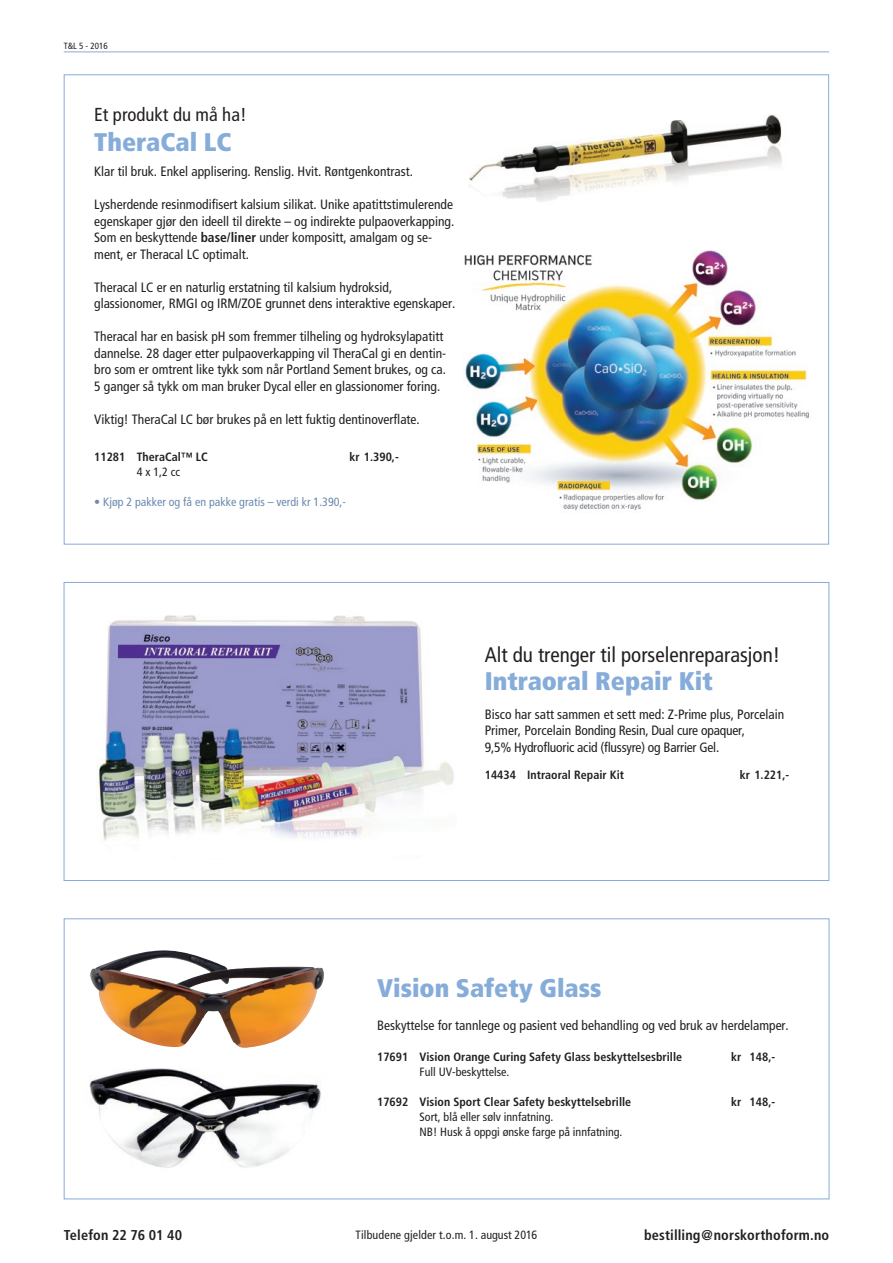
<style>
.page{position:relative;width:893px;height:1263px;background:#fff}
.page>*{position:absolute;margin:0;border:0;box-sizing:border-box;transform-origin:0 0}
.t1{font:900 condensed 25.5px "Frutiger";color:#86acda}
.t2{font:condensed 21px "Frutiger";color:#231f20}
.t3{font:condensed 18.75px "Frutiger";color:#231f20}
.t4{font:700 condensed 14.25px "Frutiger";letter-spacing:.01em;color:#231f20}
.t5{font:condensed 13.5px/16.5px "Frutiger";color:#231f20}
.t6{font:700 condensed 12px "Frutiger";color:#231f20}
.t7{font:condensed 12px/15px "Frutiger";color:#231f20}
.t8{font:condensed 12px "Frutiger";color:#6b8aaf}
.t9{font:condensed 9px "Frutiger";color:#231f20}
.s1{font-weight:700}
</style>
<div class="page">
<hr style="left:64px;top:52px;width:765px;height:1px;background:#86acda">
<img style="left:464px;top:250px;width:345px;height:261px">
<img style="left:469px;top:114px;width:313px;height:88px">
<img style="left:90px;top:950px;width:234px;height:98px">
<img style="left:89px;top:1068px;width:232px;height:100px">
<img style="left:98px;top:615px;width:356px;height:226px">
<p class="t9" style="left:64px;top:41px;width:45px">T&amp;L 5 - 2016</p>
<h3 class="t3" style="left:94px;top:103px;width:154px">Et produkt du må ha!</h3>
<h1 class="t1" style="left:94px;top:126px;width:139px">TheraCal LC</h1>
<p class="t5" style="left:94px;top:163px;width:320px">Klar til bruk. Enkel applisering. Renslig. Hvit. Røntgenkontrast.</p>
<p class="t5" style="left:94px;top:196px;width:361px">Lysherdende resinmodifisert kalsium silikat. Unike apatittstimulerende egenskaper gjør den ideell til direkte – og indirekte pulpaoverkapping.<br>Som en beskyttende <span class="s1">base/liner</span> under kompositt, amalgam og se&shy;ment, er Theracal LC optimalt.</p>
<p class="t5" style="left:94px;top:279px;width:363px">Theracal LC er en naturlig erstatning til kalsium hydroksid, glassionomer, RMGI og IRM/ZOE grunnet dens interaktive egenskaper.</p>
<p class="t5" style="left:94px;top:328px;width:353px">Theracal har en basisk pH som fremmer tilheling og hydroksylapatitt dannelse. 28 dager etter pulpaoverkapping vil TheraCal gi en dentin&shy;bro som er omtrent like tykk som når Portland Sement brukes, og ca.<br>5 ganger så tykk om man bruker Dycal eller en glassionomer foring.</p>
<p class="t5" style="left:94px;top:411px;width:327px">Viktig! TheraCal LC bør brukes på en lett fuktig dentinoverflate.</p>
<p class="t6" style="left:94px;top:450px;width:115px">11281 TheraCal™ LC</p>
<p class="t6" style="left:349px;top:450px;width:51px">kr 1.390,-</p>
<p class="t7" style="left:137px;top:465px;width:45px">4 x 1,2 cc</p>
<p class="t8" style="left:94px;top:495px;width:253px">• Kjøp 2 pakker og få en pakke gratis – verdi kr 1.390,-</p>
<h2 class="t2" style="left:485px;top:643px;width:297px">Alt du trenger til porselenreparasjon!</h2>
<h1 class="t1" style="left:485px;top:666px;width:230px">Intraoral Repair Kit</h1>
<p class="t5" style="left:485px;top:706px;width:301px">Bisco har satt sammen et sett med: Z-Prime plus, Porcelain<br>Primer, Porcelain Bonding Resin, Dual cure opaquer,<br>9,5% Hydrofluoric acid (flussyre) og Barrier Gel.</p>
<p class="t6" style="left:485px;top:767px;width:141px">14434 Intraoral Repair Kit</p>
<p class="t6" style="left:740px;top:767px;width:51px">kr 1.221,-</p>
<h1 class="t1" style="left:377px;top:972px;width:226px">Vision Safety Glass</h1>
<p class="t5" style="left:377px;top:1017px;width:413px">Beskyttelse for tannlege og pasient ved behandling og ved bruk av herdelamper.</p>
<p class="t6" style="left:377px;top:1050px;width:307px">17691 Vision Orange Curing Safety Glass beskyttelsesbrille</p>
<p class="t6" style="left:731px;top:1050px;width:46px">kr 148,-</p>
<p class="t7" style="left:420px;top:1064px;width:91px">Full UV-beskyttelse.</p>
<p class="t6" style="left:377px;top:1095px;width:256px">17692 Vision Sport Clear Safety beskyttelsebrille</p>
<p class="t6" style="left:731px;top:1095px;width:46px">kr 148,-</p>
<p class="t7" style="left:420px;top:1109px;width:204px">Sort, blå eller sølv innfatning.<br>NB! Husk å oppgi ønske farge på innfatning.</p>
<p class="t4" style="left:64px;top:1226px;width:120px">Telefon 22 76 01 40</p>
<p class="t7" style="left:356px;top:1227px;width:183px">Tilbudene gjelder t.o.m. 1. august 2016</p>
<p class="t4" style="left:644px;top:1226px;width:187px">bestilling@norskorthoform.no</p>
</div>
